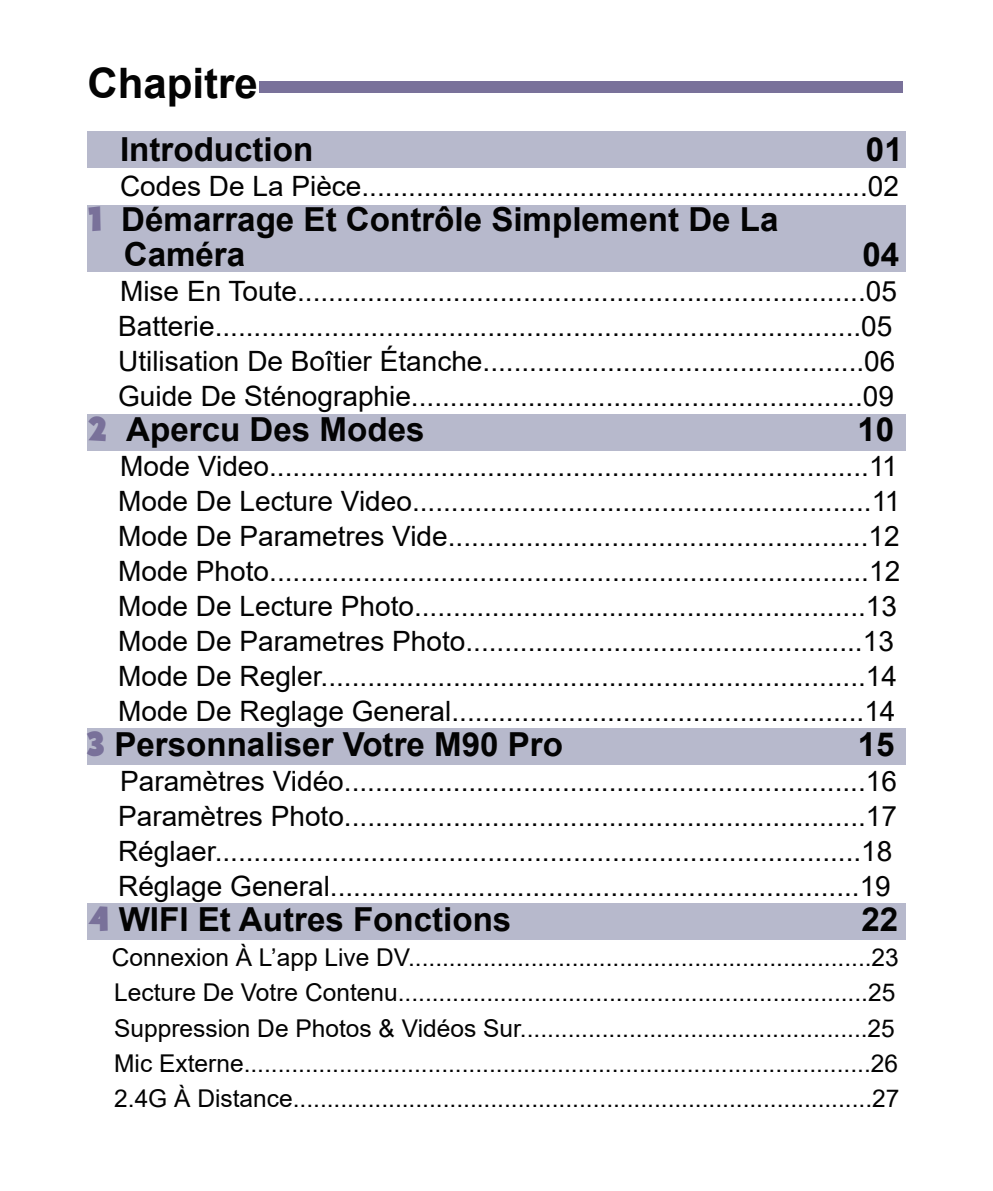
<style>
.page{position:relative;width:993px;height:1191px;background:#fff}
.page>*{position:absolute;margin:0;border:0;box-sizing:border-box;transform-origin:0 0}
.t1{font:700 42px "Arial";color:#030303}
.t2{font:700 33.25px/35px "Arial";color:#030303}
.t3{font:28px/35px "Arial";color:#030303}
.t4{font:24.5px/35px "Arial";color:#030303}
.s1{font-family:"Kartooni";font-weight:400;font-size:35px;color:#79719a}
</style>
<div class="page">
<div style="left:259px;top:82px;width:643px;height:11px;background:#79719a"></div>
<div style="left:87px;top:131px;width:818px;height:36px;background:#b7b9cc"></div>
<div style="left:87px;top:903px;width:818px;height:36px;background:#b7b9cc"></div>
<div style="left:87px;top:728px;width:818px;height:36px;background:#b7b9cc"></div>
<div style="left:87px;top:414px;width:818px;height:37px;background:#b7b9cc"></div>
<div style="left:87px;top:205px;width:818px;height:66px;background:#b7b9cc"></div>
<h1 class="t1" style="left:87px;top:54px;width:172px">Chapitre</h1>
<p class="t2" style="left:120px;top:132px;width:195px">Introduction</p>
<p class="t2" style="left:865px;top:132px;width:38px">01</p>
<p class="t3" style="left:120px;top:169px;width:780px">Codes De La Pièce.................................................................02</p>
<p class="t2" style="left:124px;top:202px;width:656px;text-indent:-37px"><span class="s1">1</span> Démarrage Et Contrôle Simplement De La<br>Caméra</p>
<p class="t2" style="left:862px;top:237px;width:38px">04</p>
<p class="t3" style="left:118px;top:274px;width:780px">Mise En Toute.........................................................................05<br>Batterie...................................................................................05<br>Utilisation De Boîtier Étanche.................................................06<br>Guide De Sténographie..........................................................09</p>
<p class="t2" style="left:87px;top:412px;width:339px"><span class="s1">2</span> Apercu Des Modes</p>
<p class="t2" style="left:857px;top:412px;width:38px">10</p>
<p class="t3" style="left:118px;top:449px;width:783px">Mode Video.............................................................................11<br>Mode De Lecture Video...........................................................11<br>Mode De Parametres Vide......................................................12<br>Mode Photo.............................................................................12<br>Mode De Lecture Photo..........................................................13<br>Mode De Parametres Photo...................................................13<br>Mode De Regler......................................................................14<br>Mode De Reglage General.....................................................14</p>
<p class="t2" style="left:87px;top:727px;width:477px"><span class="s1">3</span> Personnaliser Votre M90 Pro</p>
<p class="t2" style="left:857px;top:727px;width:38px">15</p>
<p class="t3" style="left:118px;top:764px;width:780px">Paramètres Vidéo...................................................................16<br>Paramètres Photo...................................................................17<br>Réglaer...................................................................................18<br>Réglage General....................................................................19</p>
<p class="t2" style="left:87px;top:902px;width:426px"><span class="s1">4</span> WIFI Et Autres Fonctions</p>
<p class="t2" style="left:861px;top:902px;width:38px">22</p>
<p class="t4" style="left:112px;top:940px;width:788px">Connexion À L’app Live DV....................................................................23<br>Lecture De Votre Contenu.....................................................................25<br>Suppression De Photos &amp; Vidéos Sur...................................................25<br>Mic Externe............................................................................................26<br>2.4G À Distance.....................................................................................27</p>
</div>
